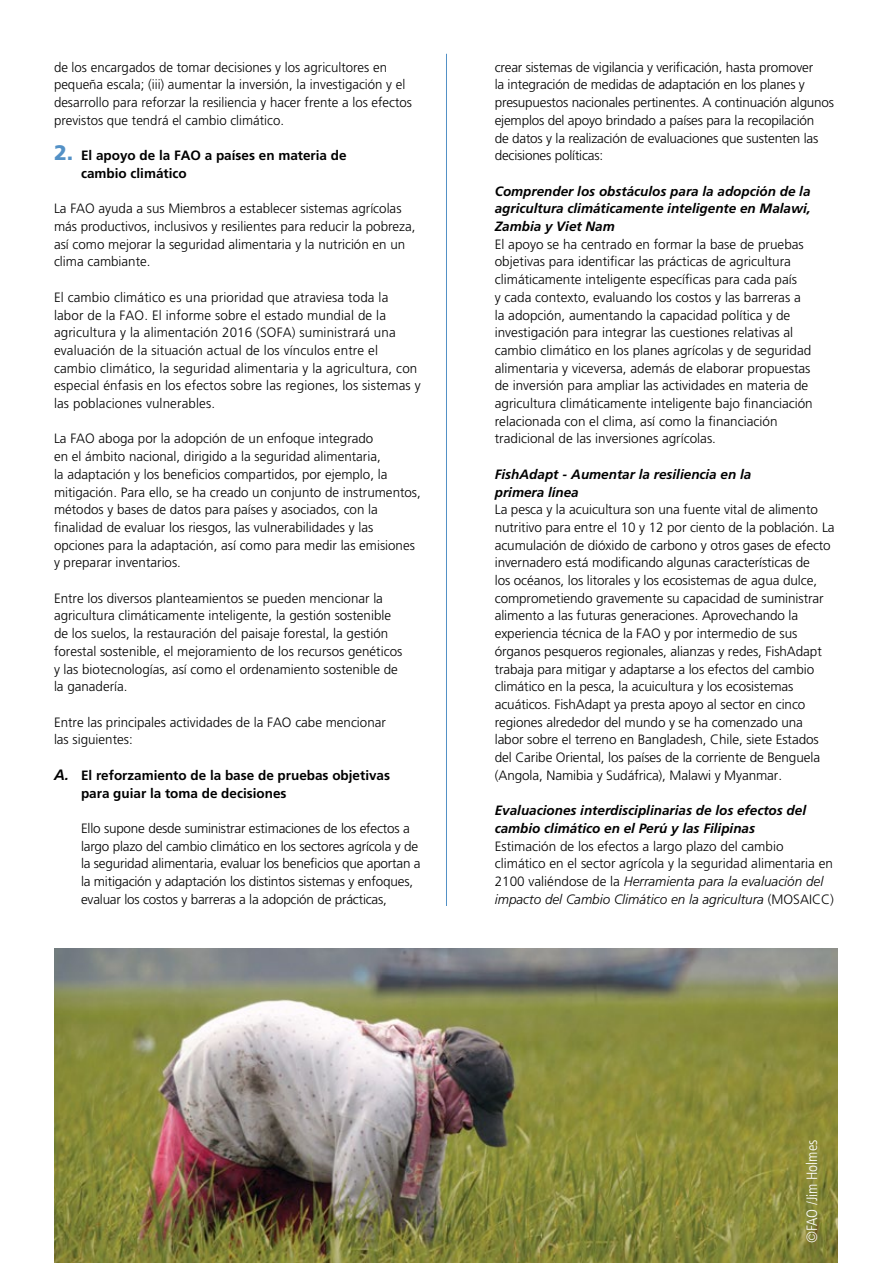
<style>
.page{position:relative;width:893px;height:1263px;background:#fff}
.page>*{position:absolute;margin:0;border:0;box-sizing:border-box;transform-origin:0 0}
.t1{font:300 condensed 15px "Frutiger LT Pro";color:#fff}
.t2{font:300 13.5px/17.7px "Frutiger";color:#000}
.t3{font:italic 700 13.5px/17.7px "Frutiger";color:#000}
.t4{font:700 13.5px/17.7px "Frutiger";color:#000}
.s1{font-weight:900;font-size:21px;color:#5391c6}
.s2{font-style:italic;font-size:15px}
.s3{font-style:italic}
</style>
<div class="page">
<hr style="left:446px;top:54px;width:1px;height:852px;background:#5391c6">
<img style="left:54px;top:948px;width:783px;height:315px">
<p class="t2" style="left:54px;top:58px;width:359px">de los encargados de tomar decisiones y los agricultores en pequeña escala; (iii) aumentar la inversión, la investigación y el desarrollo para reforzar la resiliencia y hacer frente a los efectos previstos que tendrá el cambio climático.</p>
<p class="t4" style="left:81px;top:147px;width:267px;text-indent:-27px"><span class="s1">2.</span> El apoyo de la FAO a países en materia de cambio climático</p>
<p class="t2" style="left:54px;top:200px;width:363px">La FAO ayuda a sus Miembros a establecer sistemas agrícolas más productivos, inclusivos y resilientes para reducir la pobreza, así como mejorar la seguridad alimentaria y la nutrición en un clima cambiante.</p>
<p class="t2" style="left:54px;top:288px;width:368px">El cambio climático es una prioridad que atraviesa toda la labor de la FAO. El informe sobre el estado mundial de la agricultura y la alimentación 2016 (SOFA) suministrará una evaluación de la situación actual de los vínculos entre el cambio climático, la seguridad alimentaria y la agricultura, con especial énfasis en los efectos sobre las regiones, los sistemas y las poblaciones vulnerables.</p>
<p class="t2" style="left:54px;top:430px;width:368px">La FAO aboga por la adopción de un enfoque integrado<br>en el ámbito nacional, dirigido a la seguridad alimentaria,<br>la adaptación y los beneficios compartidos, por ejemplo, la mitigación. Para ello, se ha creado un conjunto de instrumentos, métodos y bases de datos para países y asociados, con la finalidad de evaluar los riesgos, las vulnerabilidades y las opciones para la adaptación, así como para medir las emisiones y preparar inventarios.</p>
<p class="t2" style="left:54px;top:589px;width:350px">Entre los diversos planteamientos se pueden mencionar la agricultura climáticamente inteligente, la gestión sostenible de los suelos, la restauración del paisaje forestal, la gestión forestal sostenible, el mejoramiento de los recursos genéticos y las biotecnologías, así como el ordenamiento sostenible de la ganadería.</p>
<p class="t2" style="left:54px;top:713px;width:333px">Entre las principales actividades de la FAO cabe mencionar las siguientes:</p>
<p class="t4" style="left:81px;top:766px;width:311px;text-indent:-27px"><span class="s2">A.</span> El reforzamiento de la base de pruebas objetivas para guiar la toma de decisiones</p>
<p class="t2" style="left:81px;top:819px;width:341px">Ello supone desde suministrar estimaciones de los efectos a largo plazo del cambio climático en los sectores agrícola y de la seguridad alimentaria, evaluar los beneficios que aportan a la mitigación y adaptación los distintos sistemas y enfoques, evaluar los costos y barreras a la adopción de prácticas,</p>
<p class="t2" style="left:495px;top:58px;width:341px">crear sistemas de vigilancia y verificación, hasta promover<br>la integración de medidas de adaptación en los planes y presupuestos nacionales pertinentes. A continuación algunos ejemplos del apoyo brindado a países para la recopilación<br>de datos y la realización de evaluaciones que sustenten las decisiones políticas:</p>
<p class="t3" style="left:495px;top:182px;width:317px;text-align:justify">Comprender los obstáculos para la adopción de la agricultura climáticamente inteligente en Malawi, Zambia y Viet Nam</p>
<p class="t2" style="left:495px;top:235px;width:319px">El apoyo se ha centrado en formar la base de pruebas objetivas para identificar las prácticas de agricultura climáticamente inteligente específicas para cada país<br>y cada contexto, evaluando los costos y las barreras a la adopción, aumentando la capacidad política y de investigación para integrar las cuestiones relativas al cambio climático en los planes agrícolas y de seguridad alimentaria y viceversa, además de elaborar propuestas de inversión para ampliar las actividades en materia de agricultura climáticamente inteligente bajo financiación relacionada con el clima, así como la financiación tradicional de las inversiones agrícolas.</p>
<p class="t3" style="left:495px;top:465px;width:258px">FishAdapt - Aumentar la resiliencia en la primera línea</p>
<p class="t2" style="left:495px;top:501px;width:341px">La pesca y la acuicultura son una fuente vital de alimento nutritivo para entre el 10 y 12 por ciento de la población. La acumulación de dióxido de carbono y otros gases de efecto invernadero está modificando algunas características de<br>los océanos, los litorales y los ecosistemas de agua dulce, comprometiendo gravemente su capacidad de suministrar alimento a las futuras generaciones. Aprovechando la experiencia técnica de la FAO y por intermedio de sus órganos pesqueros regionales, alianzas y redes, FishAdapt trabaja para mitigar y adaptarse a los efectos del cambio climático en la pesca, la acuicultura y los ecosistemas acuáticos. FishAdapt ya presta apoyo al sector en cinco regiones alrededor del mundo y se ha comenzado una labor sobre el terreno en Bangladesh, Chile, siete Estados del Caribe Oriental, los países de la corriente de Benguela (Angola, Namibia y Sudáfrica), Malawi y Myanmar.</p>
<p class="t3" style="left:495px;top:802px;width:313px">Evaluaciones interdisciplinarias de los efectos del cambio climático en el Perú y las Filipinas</p>
<p class="t2" style="left:495px;top:837px;width:341px">Estimación de los efectos a largo plazo del cambio climático en el sector agrícola y la seguridad alimentaria en 2100 valiéndose de la <span class="s3">Herramienta para la evaluación del impacto del Cambio Climático en la agricultura</span> (MOSAICC)</p>
<p class="t1" style="left:803px;top:1243px;width:105px;rotate:-90deg">©FAO /Jim Holmes</p>
</div>
